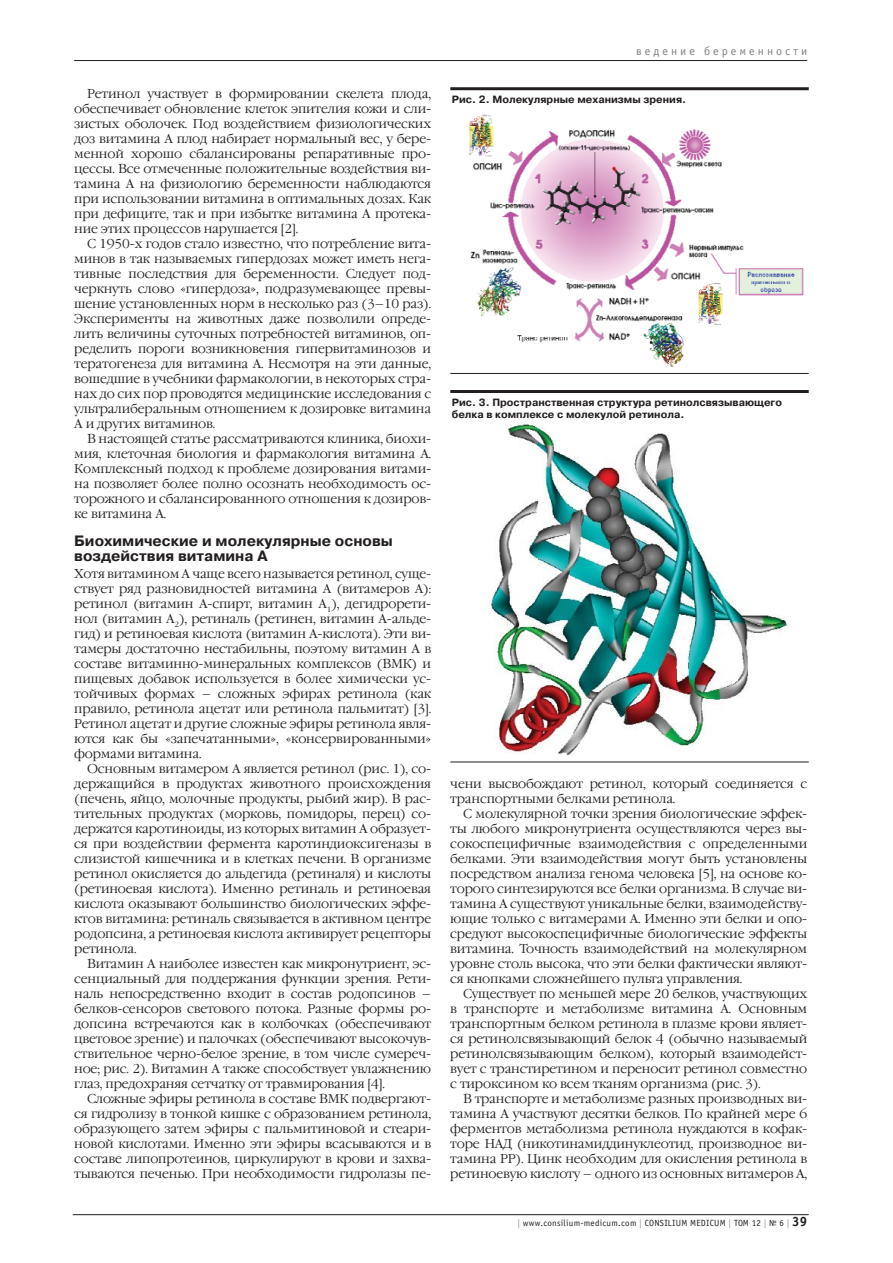
<style>
.page{position:relative;width:893px;height:1263px;background:#fff}
.page>*{position:absolute;margin:0;border:0;box-sizing:border-box;transform-origin:0 0}
.t1{font:700 15px/15px "Pragmatica C";color:#231f20}
.t2{font:300 12.75px/15px "Garamond C";letter-spacing:-.01em;color:#231f20;text-align:justify}
.t3{font:12px "Officina Sans C";letter-spacing:.25em;color:#808285}
.t4{font:700 10.5px/12px "Pragmatica C";color:#231f20}
.t5{font:9px "Officina Sans C";letter-spacing:.025em;color:#231f20}
.s1{color:#939598}
.s2{font-weight:700;font-size:13.5px}
</style>
<div class="page">
<hr style="left:73px;top:1214px;width:735px;height:1px;background:#231f20">
<hr style="left:74px;top:60px;width:733px;height:1px;background:#231f20">
<img style="left:468px;top:114px;width:336px;height:253px">
<hr style="left:450px;top:87px;width:358px;height:3px;background:#231f20">
<img style="left:490px;top:420px;width:298px;height:334px">
<hr style="left:450px;top:390px;width:358px;height:3px;background:#231f20">
<hr style="left:450px;top:373px;width:358px;height:1px;background:#231f20">
<hr style="left:450px;top:762px;width:358px;height:1px;background:#231f20">
<p class="t2" style="left:74px;top:87px;width:358px;text-indent:13px">Ретинол участвует в формировании скелета плода, обеспечивает обновление клеток эпителия кожи и сли&shy;зистых оболочек. Под воздействием физиологических доз витамина А плод набирает нормальный вес, у бере&shy;менной хорошо сбалансированы репаративные про&shy;цессы. Все отмеченные положительные воздействия ви&shy;тамина А на физиологию беременности наблюдаются при использовании витамина в оптимальных дозах. Как при дефиците, так и при избытке витамина А протека&shy;ние этих процессов нарушается [2].</p>
<p class="t2" style="left:74px;top:237px;width:358px;text-indent:13px">С 1950-х годов стало известно, что потребление вита&shy;минов в так называемых гипердозах может иметь нега&shy;тивные последствия для беременности. Следует под&shy;черкнуть слово «гипердоза», подразумевающее превы&shy;шение установленных норм в несколько раз (3–10 раз).<br>Эксперименты на животных даже позволили опреде&shy;лить величины суточных потребностей витаминов, оп&shy;ределить пороги возникновения гипервитаминозов и тератогенеза для витамина А. Несмотря на эти данные, вошедшие в учебники фармакологии, в некоторых стра&shy;нах до сих пор проводятся медицинские исследования с ультралиберальным отношением к дозировке витамина А и других витаминов.</p>
<p class="t2" style="left:74px;top:432px;width:358px;text-indent:13px">В настоящей статье рассматриваются клиника, биохи&shy;мия, клеточная биология и фармакология витамина А.<br>Комплексный подход к проблеме дозирования витами&shy;на позволяет более полно осознать необходимость ос&shy;торожного и сбалансированного отношения к дозиров&shy;ке витамина А.</p>
<p class="t1" style="left:74px;top:535px;width:320px">Биохимические и молекулярные основы воздействия витамина А</p>
<p class="t2" style="left:74px;top:567px;width:358px">Хотя витамином А чаще всего называется ретинол, суще&shy;ствует ряд разновидностей витамина А (витамеров А): ретинол (витамин А-спирт, витамин А<sub>1</sub>), дегидрорети&shy;нол (витамин А<sub>2</sub>), ретиналь (ретинен, витамин А-альде&shy;гид) и ретиноевая кислота (витамин А-кислота). Эти ви&shy;тамеры достаточно нестабильны, поэтому витамин А в составе витаминно-минеральных комплексов (ВМК) и пищевых добавок используется в более химически ус&shy;тойчивых формах – сложных эфирах ретинола (как правило, ретинола ацетат или ретинола пальмитат) [3].<br>Ретинол ацетат и другие сложные эфиры ретинола явля&shy;ются как бы «запечатанными», «консервированными» формами витамина.</p>
<p class="t2" style="left:74px;top:762px;width:358px;text-indent:13px">Основным витамером А является ретинол (рис. 1), со&shy;держащийся в продуктах животного происхождения (печень, яйцо, молочные продукты, рыбий жир). В рас&shy;тительных продуктах (морковь, помидоры, перец) со&shy;держатся каротиноиды, из которых витамин А образует&shy;ся при воздействии фермента каротиндиоксигеназы в слизистой кишечника и в клетках печени. В организме ретинол окисляется до альдегида (ретиналя) и кислоты (ретиноевая кислота). Именно ретиналь и ретиноевая кислота оказывают большинство биологических эффе&shy;ктов витамина: ретиналь связывается в активном центре родопсина, а ретиноевая кислота активирует рецепторы ретинола.</p>
<p class="t2" style="left:74px;top:957px;width:358px;text-indent:13px">Витамин А наиболее известен как микронутриент, эс&shy;сенциальный для поддержания функции зрения. Рети&shy;наль непосредственно входит в состав родопсинов – белков-сенсоров светового потока. Разные формы ро&shy;допсина встречаются как в колбочках (обеспечивают цветовое зрение) и палочках (обеспечивают высокочув&shy;ствительное черно-белое зрение, в том числе сумереч&shy;ное; рис. 2). Витамин А также способствует увлажнению глаз, предохраняя сетчатку от травмирования [4].</p>
<p class="t2" style="left:74px;top:1092px;width:358px;text-indent:13px">Сложные эфиры ретинола в составе ВМК подвергают&shy;ся гидролизу в тонкой кишке с образованием ретинола, образующего затем эфиры с пальмитиновой и стеари&shy;новой кислотами. Именно эти эфиры всасываются и в составе липопротеинов, циркулируют в крови и захва&shy;тываются печенью. При необходимости гидролазы пе-</p>
<p class="t3" style="left:636px;top:46px;width:172px">ведение беременности</p>
<p class="t4" style="left:452px;top:95px;width:236px">Рис. 2. Молекулярные механизмы зрения.</p>
<p class="t4" style="left:452px;top:398px;width:332px">Рис. 3. Пространственная структура ретинолсвязывающего белка в комплексе с молекулой ретинола.</p>
<p class="t2" style="left:450px;top:777px;width:358px">чени высвобождают ретинол, который соединяется с транспортными белками ретинола.</p>
<p class="t2" style="left:450px;top:807px;width:358px;text-indent:13px">С молекулярной точки зрения биологические эффек&shy;ты любого микронутриента осуществляются через вы&shy;сокоспецифичные взаимодействия с определенными белками. Эти взаимодействия могут быть установлены посредством анализа генома человека [5], на основе ко&shy;торого синтезируются все белки организма. В случае ви&shy;тамина А существуют уникальные белки, взаимодейству&shy;ющие только с витамерами А. Именно эти белки и опо&shy;средуют высокоспецифичные биологические эффекты витамина. Точность взаимодействий на молекулярном уровне столь высока, что эти белки фактически являют&shy;ся кнопками сложнейшего пульта управления.</p>
<p class="t2" style="left:450px;top:987px;width:358px;text-indent:13px">Существует по меньшей мере 20 белков, участвующих в транспорте и метаболизме витамина А. Основным транспортным белком ретинола в плазме крови являет&shy;ся ретинолсвязывающий белок 4 (обычно называемый ретинолсвязывающим белком), который взаимодейст&shy;вует с транстиретином и переносит ретинол совместно с тироксином ко всем тканям организма (рис. 3).</p>
<p class="t2" style="left:450px;top:1092px;width:358px;text-indent:13px">В транспорте и метаболизме разных производных ви&shy;тамина А участвуют десятки белков. По крайней мере 6 ферментов метаболизма ретинола нуждаются в кофак&shy;торе НАД (никотинамиддинуклеотид, производное ви&shy;тамина РР). Цинк необходим для окисления ретинола в ретиноевую кислоту – одного из основных витамеров А,</p>
<p class="t5" style="left:517px;top:1220px;width:291px"><span class="s1">|</span> www.consilium-medicum.com <span class="s1">|</span> CONSILIUM MEDICUM <span class="s1">|</span> ТОМ 12 <span class="s1">|</span> № 6 <span class="s1">|</span> <span class="s2">39</span></p>
</div>
